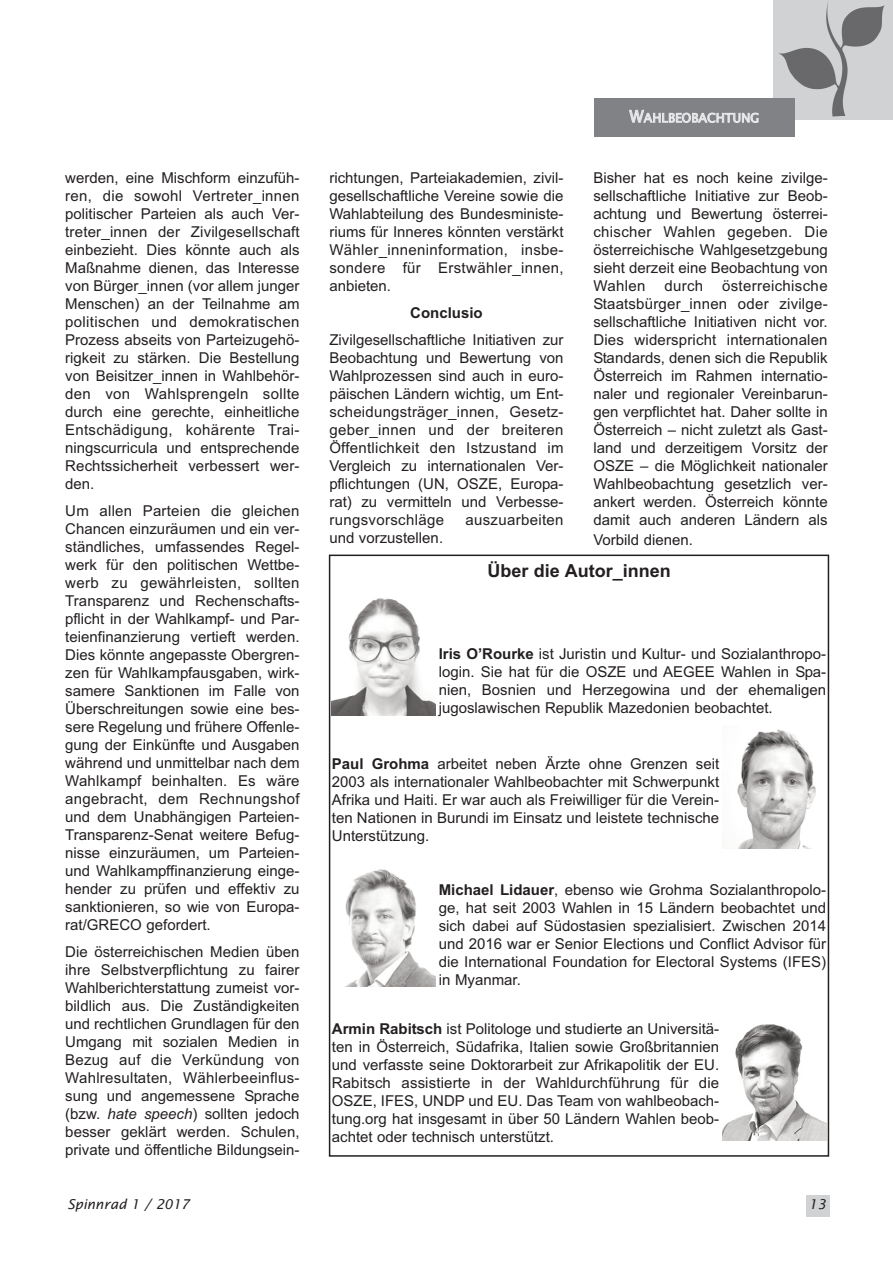
<style>
.page{position:relative;width:893px;height:1263px;background:#fff}
.page>*{position:absolute;margin:0;border:0;box-sizing:border-box;transform-origin:0 0}
.t1{font:700 18px "Arial";color:#231f20}
.t2{font:15px/18px "Arial";color:#231f20;text-align:justify}
.t3{font:15px "Arial";letter-spacing:.02em;color:#231f20}
.t4{font:700 15px "Arial";color:#231f20}
.t5{font:italic 13.5px "Lucida Sans";color:#231f20}
.t6{font:12.3px "Lucida Sans Unicode";letter-spacing:.005em;color:#e7e8e9}
.s1{font-style:italic}
.s2{font-size:16.5px}
.s3{font-weight:700}
</style>
<div class="page">
<div style="left:806px;top:1195px;width:23px;height:21px;background:#d1d2d4"></div>
<img style="left:773px;top:0;width:120px;height:119px">
<div style="left:594px;top:99px;width:200px;height:38px;background:#808285"></div>
<div style="left:329px;top:555px;width:500px;height:602px;border:2px solid #231f20"></div>
<img style="left:332px;top:598px;width:104px;height:117px">
<img style="left:737px;top:729px;width:79px;height:120px">
<img style="left:345px;top:869px;width:91px;height:118px">
<img style="left:722px;top:1024px;width:104px;height:116px">
<p class="t2" style="left:65px;top:168px;width:236px">werden, eine Mischform einzufüh&shy;ren, die sowohl Vertreter_innen politischer Parteien als auch Ver&shy;treter_innen der Zivilgesellschaft einbezieht. Dies könnte auch als Maßnahme dienen, das Interesse von Bürger_innen (vor allem junger Menschen) an der Teilnahme am politischen und demokratischen Prozess abseits von Parteizugehö&shy;rigkeit zu stärken. Die Bestellung von Beisitzer_innen in Wahlbehör&shy;den von Wahlsprengeln sollte durch eine gerechte, einheitliche Entschädigung, kohärente Trai&shy;ningscurricula und entsprechende Rechtssicherheit verbessert wer&shy;den.</p>
<p class="t2" style="left:65px;top:501px;width:236px">Um allen Parteien die gleichen Chancen einzuräumen und ein ver&shy;ständliches, umfassendes Regel&shy;werk für den politischen Wettbe&shy;werb zu gewährleisten, sollten Transparenz und Rechenschafts&shy;pflicht in der Wahlkampf- und Par&shy;teienfinanzierung vertieft werden.<br>Dies könnte angepasste Obergren&shy;zen für Wahlkampfausgaben, wirk&shy;samere Sanktionen im Falle von Überschreitungen sowie eine bes&shy;sere Regelung und frühere Offenle&shy;gung der Einkünfte und Ausgaben während und unmittelbar nach dem Wahlkampf beinhalten. Es wäre angebracht, dem Rechnungshof und dem Unabhängigen Parteien-Transparenz-Senat weitere Befug&shy;nisse einzuräumen, um Parteien&shy;und Wahlkampffinanzierung einge&shy;hender zu prüfen und effektiv zu sanktionieren, so wie von Europa&shy;rat/GRECO gefordert.</p>
<p class="t2" style="left:65px;top:942px;width:236px">Die österreichischen Medien üben ihre Selbstverpflichtung zu fairer Wahlberichterstattung zumeist vor&shy;bildlich aus. Die Zuständigkeiten und rechtlichen Grundlagen für den Umgang mit sozialen Medien in Bezug auf die Verkündung von Wahlresultaten, Wählerbeeinflus&shy;sung und angemessene Sprache (bzw. <span class="s1">hate speech</span>) sollten jedoch besser geklärt werden. Schulen, private und öffentliche Bildungsein-</p>
<p class="t2" style="left:329px;top:168px;width:236px">richtungen, Parteiakademien, zivil&shy;gesellschaftliche Vereine sowie die Wahlabteilung des Bundesministe&shy;riums für Inneres könnten verstärkt Wähler_inneninformation, insbe&shy;sondere für Erstwähler_innen, anbieten.</p>
<p class="t4" style="left:410px;top:304px;width:74px">Conclusio</p>
<p class="t2" style="left:329px;top:330px;width:236px">Zivilgesellschaftliche Initiativen zur Beobachtung und Bewertung von Wahlprozessen sind auch in euro&shy;päischen Ländern wichtig, um Ent&shy;scheidungsträger_innen, Gesetz&shy;geber_innen und der breiteren Öffentlichkeit den Istzustand im Vergleich zu internationalen Ver&shy;pflichtungen (UN, OSZE, Europa&shy;rat) zu vermitteln und Verbesse&shy;rungsvorschläge</p>
<p class="t3" style="left:465px;top:511px;width:100px">auszuarbeiten</p>
<p class="t2" style="left:329px;top:528px;width:115px">und vorzustellen.</p>
<p class="t6" style="left:629px;top:111px;width:131px"><span class="s2">W</span>AHLBEOBACHTUNG</p>
<p class="t2" style="left:593px;top:168px;width:236px">Bisher hat es noch keine zivilge&shy;sellschaftliche Initiative zur Beob&shy;achtung und Bewertung österrei&shy;chischer Wahlen gegeben. Die österreichische Wahlgesetzgebung sieht derzeit eine Beobachtung von Wahlen</p>
<p class="t2" style="left:593px;top:276px;width:236px;text-indent:129px">österreichische Staatsbürger_innen oder zivilge&shy;sellschaftliche Initiativen nicht vor.<br>Dies widerspricht internationalen Standards, denen sich die Republik Österreich im Rahmen internatio&shy;naler und regionaler Vereinbarun&shy;gen verpflichtet hat. Daher sollte in Österreich – nicht zuletzt als Gast&shy;land und derzeitigem Vorsitz der OSZE – die Möglichkeit nationaler Wahlbeobachtung gesetzlich ver&shy;ankert werden. Österreich könnte damit auch anderen Ländern als</p>
<p class="t2" style="left:593px;top:531px;width:101px">Vorbild dienen.</p>
<p class="t2" style="left:664px;top:276px;width:40px">durch</p>
<p class="t1" style="left:487px;top:560px;width:185px">Über die Autor_innen</p>
<p class="t2" style="left:439px;top:645px;width:389px"><span class="s3">Iris O’Rourke</span> ist Juristin und Kultur- und Sozialanthropo&shy;login. Sie hat für die OSZE und AEGEE Wahlen in Spa&shy;nien, Bosnien und Herzegowina und der ehemaligen jugoslawischen Republik Mazedonien beobachtet.</p>
<p class="t2" style="left:332px;top:755px;width:389px"><span class="s3">Paul Grohma</span> arbeitet neben Ärzte ohne Grenzen seit 2003 als internationaler Wahlbeobachter mit Schwerpunkt Afrika und Haiti. Er war auch als Freiwilliger für die Verein&shy;ten Nationen in Burundi im Einsatz und leistete technische Unterstützung.</p>
<p class="t2" style="left:439px;top:881px;width:389px"><span class="s3">Michael Lidauer</span>, ebenso wie Grohma Sozialanthropolo&shy;ge, hat seit 2003 Wahlen in 15 Ländern beobachtet und sich dabei auf Südostasien spezialisiert. Zwischen 2014 und 2016 war er Senior Elections und Conflict Advisor für die International Foundation for Electoral Systems (IFES) in Myanmar.</p>
<p class="t2" style="left:332px;top:1019px;width:389px"><span class="s3">Armin Rabitsch</span> ist Politologe und studierte an Universitä&shy;ten in Österreich, Südafrika, Italien sowie Großbritannien und verfasste seine Doktorarbeit zur Afrikapolitik der EU.<br>Rabitsch assistierte in der Wahldurchführung für die OSZE, IFES, UNDP und EU. Das Team von wahlbeobach&shy;tung.org hat insgesamt in über 50 Ländern Wahlen beob&shy;achtet oder technisch unterstützt.</p>
<p class="t5" style="left:67px;top:1197px;width:124px">Spinnrad 1 / 2017</p>
<p class="t5" style="left:809px;top:1197px;width:19px">13</p>
</div>
